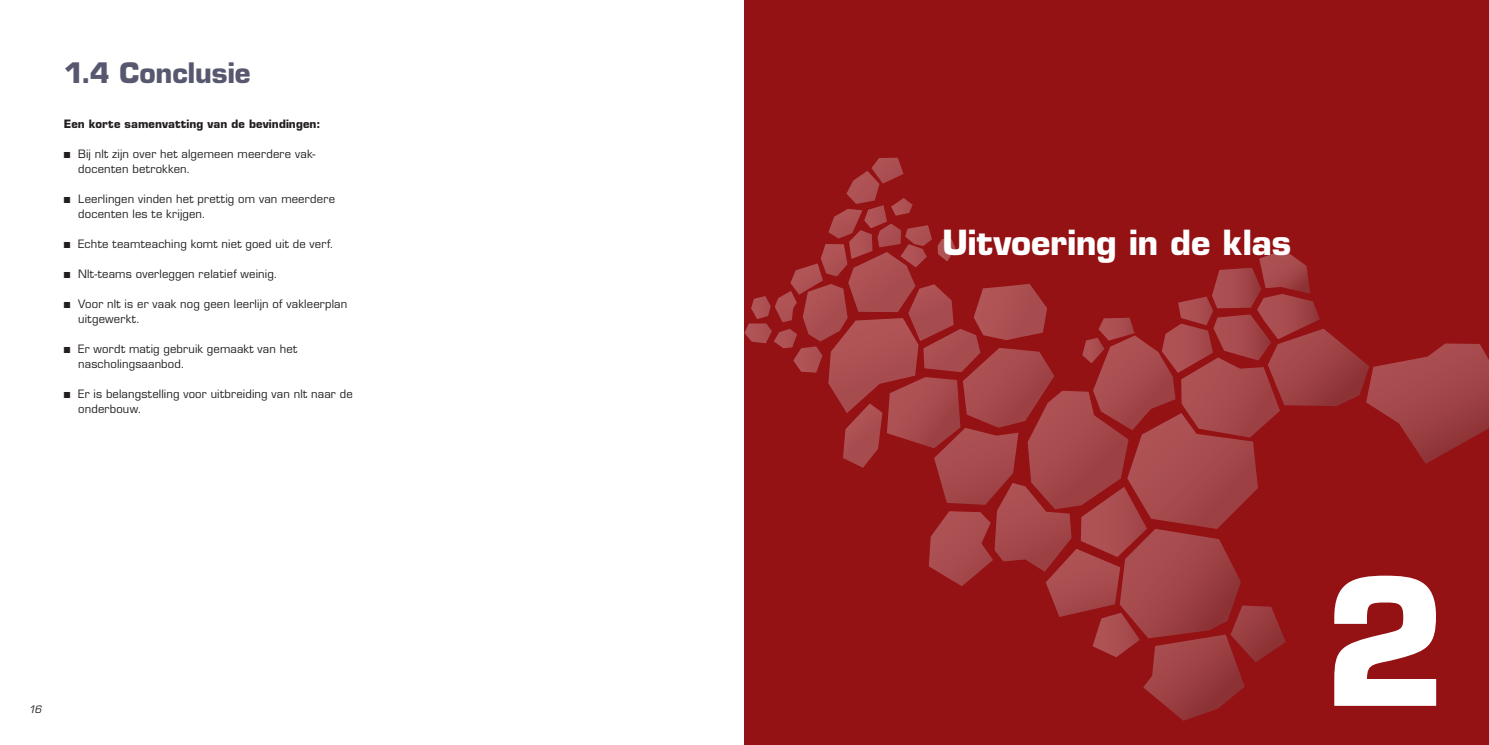
<style>
.page{position:relative;width:1489px;height:745px;background:#fff}
.page>*{position:absolute;margin:0;border:0;box-sizing:border-box;transform-origin:0 0}
.t1{font:700 172px "Eurostile";color:#fff}
.t2{font:700 33.75px "Eurostile";letter-spacing:-.005em;color:#fff}
.t3{font:700 27.5px "Eurostile";letter-spacing:-.005em;color:#57586f}
.t4{font:11.25px/15px "Eurostile";letter-spacing:.015em;color:#231f20}
.t5{font:700 11.25px "Eurostile";letter-spacing:.01em;color:#231f20}
.t6{font:italic 10px "Eurostile";color:#231f20}
</style>
<div class="page">
<div style="left:744px;top:0;width:744px;height:744px;background:#941114"></div>
<svg style="left:744px;top:157px;width:744px;height:563px"></svg>
<h3 class="t3" style="left:64px;top:55px;width:188px">1.4 Conclusie</h3>
<p class="t5" style="left:64px;top:116px;width:258px">Een korte samenvatting van de bevindingen:</p>
<p class="t4" style="left:78px;top:146px;width:239px;text-indent:-14px">■ Bij nlt zijn over het algemeen meerdere vak&shy;docenten betrokken.</p>
<p class="t4" style="left:78px;top:191px;width:258px;text-indent:-14px">■ Leerlingen vinden het prettig om van meerdere docenten les te krijgen.</p>
<p class="t4" style="left:64px;top:236px;width:271px">■ Echte teamteaching komt niet goed uit de verf.</p>
<p class="t4" style="left:64px;top:266px;width:215px">■ Nlt-teams overleggen relatief weinig.</p>
<p class="t4" style="left:78px;top:296px;width:270px;text-indent:-14px">■ Voor nlt is er vaak nog geen leerlijn of vakleerplan uitgewerkt.</p>
<p class="t4" style="left:78px;top:341px;width:220px;text-indent:-14px">■ Er wordt matig gebruik gemaakt van het nascholingsaanbod.</p>
<p class="t4" style="left:78px;top:386px;width:276px;text-indent:-14px">■ Er is belangstelling voor uitbreiding van nlt naar de onderbouw.</p>
<p class="t6" style="left:28px;top:703px;width:14px">16</p>
<h2 class="t2" style="left:942px;top:222px;width:350px">Uitvoering in de klas</h2>
<h1 class="t1" style="left:1323px;top:535px;width:125px">2</h1>
</div>
